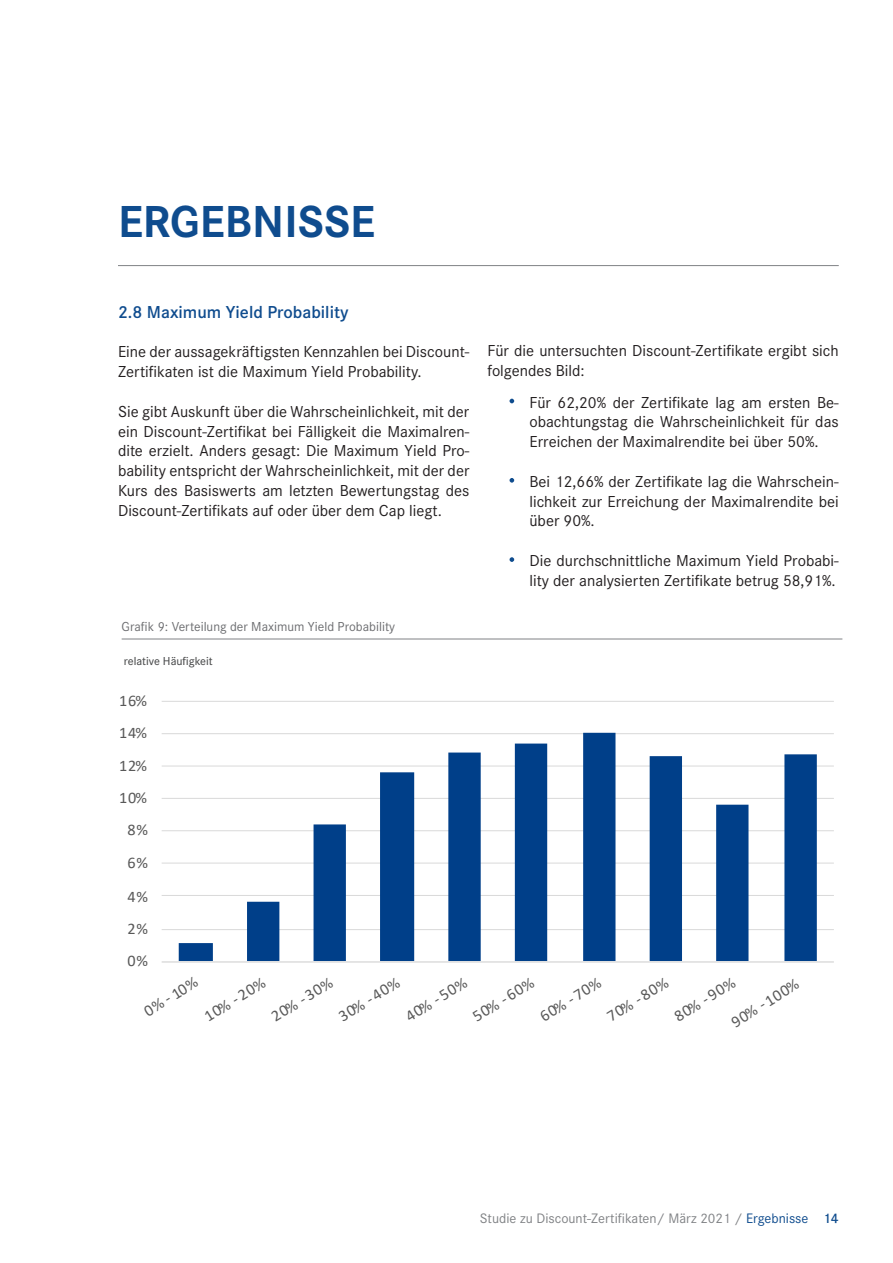
<style>
.page{position:relative;width:893px;height:1263px;background:#fff}
.page>*{position:absolute;margin:0;border:0;box-sizing:border-box;transform-origin:0 0}
.Headline{font:700 46.5px "Corporate S";color:#0f4c8e}
.Headline-2{font:600 18px "Corporate S";color:#0f4c8e}
.t1{font:18px "Calibri";letter-spacing:-.015em;color:#595959}
.copy__mod_fett_zahli{font:16.5px/19.8px "Corporate S";color:#231f20}
.t2{font:16.2px "Calibri";letter-spacing:.05em;color:#595959}
.copy{font:14.25px "Corporate S";color:#808285}
.copy-2{font:600 14.25px "Corporate S";color:#0f4c8e}
.Grafikunterschrift{font:13.5px "Corporate S";color:#6c6d70}
.t3{font:500 12px "Corporate S";color:#4b4c4d}
.s1{color:#0f4c8e}
</style>
<div class="page">
<hr style="left:162px;top:929px;width:672px;height:1px;background:#d9d9d9">
<hr style="left:162px;top:895px;width:672px;height:1px;background:#d9d9d9">
<hr style="left:162px;top:863px;width:672px;height:1px;background:#d9d9d9">
<hr style="left:162px;top:830px;width:672px;height:1px;background:#d9d9d9">
<hr style="left:162px;top:798px;width:672px;height:1px;background:#d9d9d9">
<hr style="left:162px;top:766px;width:672px;height:1px;background:#d9d9d9">
<hr style="left:162px;top:733px;width:672px;height:1px;background:#d9d9d9">
<hr style="left:162px;top:701px;width:672px;height:1px;background:#d9d9d9">
<svg style="left:179px;top:733px;width:638px;height:228px"></svg>
<hr style="left:162px;top:961px;width:672px;height:2px;background:#d9d9d9">
<svg style="left:509px;top:399px;width:5px;height:4px"></svg>
<svg style="left:509px;top:478px;width:5px;height:5px"></svg>
<svg style="left:509px;top:557px;width:5px;height:5px"></svg>
<hr style="left:122px;top:639px;width:720px;height:1px;background:#808285">
<hr style="left:118px;top:265px;width:721px;height:1px;background:#808285">
<p class="Headline" style="left:118px;top:190px;width:259px">ERGEBNISSE</p>
<p class="Headline-2" style="left:118px;top:300px;width:232px">2.8 Maximum Yield Probability</p>
<p class="copy__mod_fett_zahli" style="left:118px;top:341px;width:353px">Eine der aussagekräftigsten Kennzahlen bei Discount-<br>Zertifikaten ist die Maximum Yield Probability.</p>
<p class="copy__mod_fett_zahli" style="left:118px;top:401px;width:353px;text-align:justify">Sie gibt Auskunft über die Wahrscheinlichkeit, mit der ein Discount-Zertifikat bei Fälligkeit die Maximalren&shy;dite erzielt. Anders gesagt: Die Maximum Yield Pro&shy;bability entspricht der Wahrscheinlichkeit, mit der der Kurs des Basiswerts am letzten Bewertungstag des Discount-Zertifikats auf oder über dem Cap liegt.</p>
<p class="Grafikunterschrift" style="left:122px;top:618px;width:275px">Grafik 9: Verteilung der Maximum Yield Probability</p>
<p class="t1" style="left:123px;top:648px;width:135px">relative Häufigkeit</p>
<p class="t3" style="left:124px;top:653px;width:90px">relative Häufigkeit</p>
<p class="t2" style="left:119px;top:689px;width:29px">16%</p>
<p class="t2" style="left:119px;top:721px;width:29px">14%</p>
<p class="t2" style="left:119px;top:754px;width:29px">12%</p>
<p class="t2" style="left:119px;top:786px;width:29px">10%</p>
<p class="t2" style="left:127px;top:819px;width:22px">8%</p>
<p class="t2" style="left:127px;top:851px;width:22px">6%</p>
<p class="t2" style="left:127px;top:885px;width:22px">4%</p>
<p class="t2" style="left:127px;top:917px;width:22px">2%</p>
<p class="t2" style="left:127px;top:950px;width:22px">0%</p>
<p class="copy__mod_fett_zahli" style="left:487px;top:340px;width:353px">Für die untersuchten Discount-Zertifikate ergibt sich folgendes Bild:</p>
<p class="copy__mod_fett_zahli" style="left:529px;top:392px;width:311px;text-align:justify">Für 62,20% der Zertifikate lag am ersten Be&shy;obachtungstag die Wahrscheinlichkeit für das Erreichen der Maximalrendite bei über 50%.</p>
<p class="copy__mod_fett_zahli" style="left:529px;top:471px;width:311px;text-align:justify">Bei 12,66% der Zertifikate lag die Wahrschein&shy;lichkeit zur Erreichung der Maximalrendite bei über 90%.</p>
<p class="copy__mod_fett_zahli" style="left:529px;top:550px;width:311px">Die durchschnittliche Maximum Yield Probabi&shy;lity der analysierten Zertifikate betrug 58,91%.</p>
<p class="t2" style="left:139px;top:1003px;width:62px;rotate:-32deg">0% - 10%</p>
<p class="t2" style="left:200px;top:1008px;width:71px;rotate:-32deg">10% - 20%</p>
<p class="t2" style="left:267px;top:1008px;width:71px;rotate:-32deg">20% - 30%</p>
<p class="t2" style="left:334px;top:1008px;width:71px;rotate:-32deg">30% - 40%</p>
<p class="t2" style="left:401px;top:1008px;width:71px;rotate:-32deg">40% - 50%</p>
<p class="t2" style="left:468px;top:1008px;width:71px;rotate:-32deg">50% - 60%</p>
<p class="t2" style="left:535px;top:1008px;width:71px;rotate:-32deg">60% - 70%</p>
<p class="t2" style="left:602px;top:1008px;width:71px;rotate:-32deg">70% - 80%</p>
<p class="t2" style="left:670px;top:1008px;width:71px;rotate:-32deg">80% - 90%</p>
<p class="t2" style="left:727px;top:1013px;width:78px;rotate:-32deg">90% - 100%</p>
<p class="copy" style="left:480px;top:1209px;width:330px">Studie zu Discount-Zertifikaten/ März 2021 / <span class="s1">Ergebnisse</span></p>
<p class="copy-2" style="left:823px;top:1209px;width:17px">14</p>
</div>
